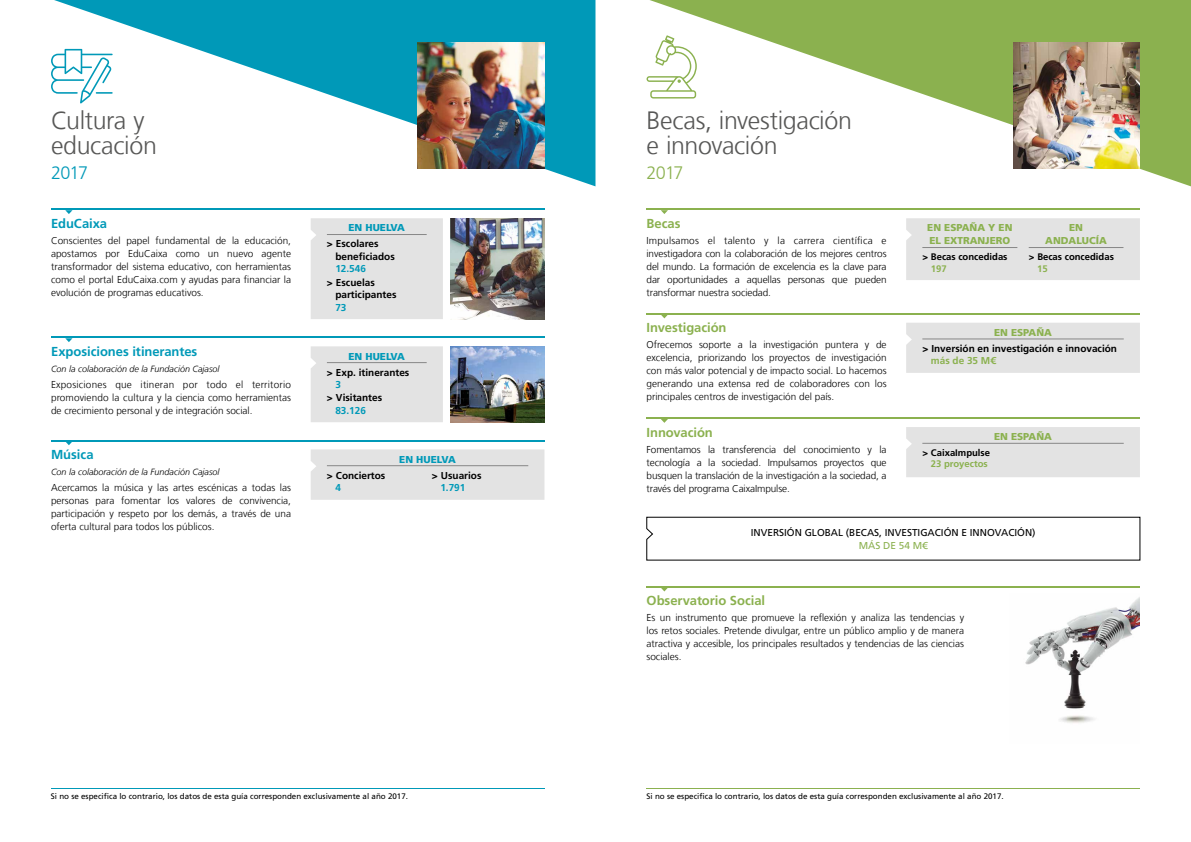
<style>
.page{position:relative;width:1191px;height:842px;background:#fff}
.page>*{position:absolute;margin:0;border:0;box-sizing:border-box;transform-origin:0 0}
.t1{font:300 25px/25px "La Caixa Frutiger";letter-spacing:-.015em;color:#575756}
.t2{font:300 18px "La Caixa Frutiger";color:#0099b8}
.t3{font:300 18px "La Caixa Frutiger";color:#8bb14f}
.t4{font:700 13px "La Caixa Frutiger";letter-spacing:-.005em;color:#8bb14f}
.t5{font:700 13px "La Caixa Frutiger";letter-spacing:-.005em;color:#0099b8}
.t6{font:300 10px/13px "La Caixa Frutiger";color:#000;text-align:justify}
.t7{font:700 10px/16px "La Caixa Frutiger";color:#000}
.t8{font:10px "La Caixa Frutiger";color:#000}
.t9{font:900 10px/13px "La Caixa Frutiger";color:#8bb14f}
.t10{font:700 10px "La Caixa Frutiger";color:#0099b8}
.t11{font:700 10px "La Caixa Frutiger";color:#8bb14f}
.t12{font:10px "La Caixa Frutiger";color:#8bb14f}
.t13{font:900 10px "La Caixa Frutiger";color:#0099b8}
.t14{font:700 9.5px/11.5px "La Caixa Frutiger";color:#000}
.t15{font:italic 300 9px "La Caixa Frutiger";color:#000}
.t16{font:8px "La Caixa Frutiger";color:#000}
.s1{font-weight:900;color:#0099b8}
.s2{font-weight:900}
.s3{color:#0099b8}
.s4{color:#8bb14f}
.s5{font-weight:900;color:#8bb14f}
</style>
<div class="page">
<svg style="left:650px;top:0;width:541px;height:186px"></svg>
<svg style="left:54px;top:0;width:541px;height:186px"></svg>
<svg style="left:51px;top:49px;width:62px;height:55px"></svg>
<svg style="left:646px;top:35px;width:51px;height:64px"></svg>
<hr style="left:646px;top:208px;width:494px;height:2px;background:#8bb14f">
<svg style="left:661px;top:210px;width:7px;height:4px"></svg>
<img style="left:418px;top:43px;width:126px;height:126px">
<img style="left:1013px;top:43px;width:127px;height:126px">
<hr style="left:646px;top:586px;width:494px;height:2px;background:#8bb14f">
<svg style="left:661px;top:588px;width:7px;height:3px"></svg>
<hr style="left:646px;top:313px;width:494px;height:2px;background:#8bb14f">
<svg style="left:661px;top:315px;width:7px;height:3px"></svg>
<hr style="left:646px;top:417px;width:494px;height:2px;background:#8bb14f">
<svg style="left:661px;top:419px;width:7px;height:4px"></svg>
<div style="left:906px;top:323px;width:234px;height:50px;background:#e3e3e3"></div>
<hr style="left:922px;top:339px;width:201px;height:1px;background:#878787">
<svg style="left:646px;top:517px;width:494px;height:44px"></svg>
<img style="left:1025px;top:597px;width:115px;height:126px">
<hr style="left:646px;top:788px;width:494px;height:1px;background:#8bb14f">
<hr style="left:51px;top:788px;width:493px;height:1px;background:#0099b8">
<div style="left:311px;top:218px;width:132px;height:101px;background:#e3e3e3"></div>
<hr style="left:327px;top:234px;width:100px;height:1px;background:#878787">
<hr style="left:51px;top:208px;width:493px;height:2px;background:#0099b8">
<svg style="left:65px;top:210px;width:7px;height:4px"></svg>
<img style="left:450px;top:218px;width:94px;height:101px">
<div style="left:906px;top:218px;width:234px;height:62px;background:#e3e3e3"></div>
<hr style="left:922px;top:247px;width:95px;height:1px;background:#878787">
<hr style="left:1028px;top:247px;width:95px;height:1px;background:#878787">
<svg style="left:65px;top:338px;width:7px;height:4px"></svg>
<svg style="left:65px;top:441px;width:7px;height:4px"></svg>
<div style="left:311px;top:449px;width:233px;height:51px;background:#e3e3e3"></div>
<hr style="left:327px;top:465px;width:201px;height:1px;background:#878787">
<hr style="left:51px;top:336px;width:493px;height:2px;background:#0099b8">
<hr style="left:51px;top:440px;width:493px;height:1px;background:#0099b8">
<div style="left:311px;top:346px;width:132px;height:76px;background:#e3e3e3"></div>
<hr style="left:327px;top:362px;width:100px;height:1px;background:#878787">
<img style="left:450px;top:346px;width:94px;height:76px">
<div style="left:906px;top:427px;width:234px;height:50px;background:#e3e3e3"></div>
<hr style="left:922px;top:443px;width:201px;height:1px;background:#878787">
<h1 class="t1" style="left:51px;top:108px;width:107px">Cultura y educación</h1>
<h2 class="t2" style="left:51px;top:162px;width:38px">2017</h2>
<h3 class="t5" style="left:51px;top:216px;width:57px">EduCaixa</h3>
<p class="t6" style="left:51px;top:234px;width:241px">Conscientes del papel fundamental de la educación, apostamos por EduCaixa como un nuevo agente transformador del sistema educativo, con herramientas como el portal EduCaixa.com y ayudas para fi nanciar la evolución de programas educativos.</p>
<h3 class="t5" style="left:51px;top:344px;width:148px">Exposiciones itinerantes</h3>
<p class="t15" style="left:51px;top:363px;width:170px">Con la colaboración de la Fundación Cajasol</p>
<p class="t6" style="left:51px;top:378px;width:241px">Exposiciones que itineran por todo el territorio promoviendo la cultura y la ciencia como herramientas de crecimiento personal y de integración social.</p>
<h3 class="t5" style="left:51px;top:447px;width:44px">Música</h3>
<p class="t15" style="left:51px;top:467px;width:170px">Con la colaboración de la Fundación Cajasol</p>
<p class="t6" style="left:51px;top:481px;width:241px">Acercamos la música y las artes escénicas a todas las personas para fomentar los valores de convivencia, participación y respeto por los demás, a través de una oferta cultural para todos los públicos.</p>
<p class="t7" style="left:327px;top:220px;width:80px;text-indent:22px"><span class="s1">EN HUELVA </span><span class="s2">&gt;</span> Escolares</p>
<p class="t7" style="left:335px;top:248px;width:61px">beneficiados</p>
<p class="t10" style="left:335px;top:263px;width:32px">12.546</p>
<p class="t7" style="left:327px;top:274px;width:49px"><span class="s2">&gt;</span> Escuelas</p>
<p class="t7" style="left:335px;top:287px;width:63px">participantes</p>
<p class="t10" style="left:335px;top:301px;width:13px">73</p>
<p class="t7" style="left:327px;top:348px;width:84px;text-indent:22px"><span class="s1">EN HUELVA </span><span class="s2">&gt;</span> Exp. itinerantes</p>
<p class="t10" style="left:335px;top:379px;width:7px">3</p>
<p class="t7" style="left:327px;top:390px;width:57px"><span class="s2">&gt;</span> Visitantes</p>
<p class="t10" style="left:335px;top:404px;width:32px">83.126</p>
<p class="t13" style="left:399px;top:453px;width:58px">EN HUELVA</p>
<p class="t7" style="left:335px;top:469px;width:51px;line-height:12.5px;text-indent:-8px"><span class="s2">&gt;</span> Conciertos<br><span class="s3">4</span></p>
<p class="t7" style="left:440px;top:469px;width:43px;line-height:12.5px;text-indent:-8px"><span class="s2">&gt;</span> Usuarios<br><span class="s3">1.791</span></p>
<h1 class="t1" style="left:646px;top:108px;width:207px">Becas, investigación e innovación</h1>
<h2 class="t3" style="left:646px;top:162px;width:38px">2017</h2>
<h3 class="t4" style="left:646px;top:216px;width:36px">Becas</h3>
<p class="t6" style="left:646px;top:234px;width:241px">Impulsamos el talento y la carrera científica e investigadora con la colaboración de los mejores centros del mundo. La formación de excelencia es la clave para dar oportunidades a aquellas personas que pueden transformar nuestra sociedad.</p>
<h3 class="t4" style="left:646px;top:320px;width:81px">Investigación</h3>
<p class="t6" style="left:646px;top:338px;width:241px">Ofrecemos soporte a la investigación puntera y de excelencia, priorizando los proyectos de investigación con más valor potencial y de impacto social. Lo hacemos generando una extensa red de colaboradores con los principales centros de investigación del país.</p>
<h3 class="t4" style="left:646px;top:425px;width:68px">Innovación</h3>
<p class="t6" style="left:646px;top:443px;width:241px">Fomentamos la transferencia del conocimiento y la tecnología a la sociedad. Impulsamos proyectos que busquen la translación de la investigación a la sociedad, a través del programa CaixaImpulse.</p>
<p class="t9" style="left:927px;top:221px;width:87px">EN ESPAÑA Y EN<br>EL EXTRANJERO</p>
<p class="t9" style="left:1045px;top:221px;width:63px;text-align:center">EN<br>ANDALUCÍA</p>
<p class="t14" style="left:931px;top:251px;width:78px;text-indent:-9px"><span class="s2">&gt;</span> Becas concedidas<br><span class="s4">197</span></p>
<p class="t14" style="left:1037px;top:251px;width:78px;text-indent:-9px"><span class="s2">&gt;</span> Becas concedidas<br><span class="s4">15</span></p>
<p class="t7" style="left:922px;top:324px;width:196px;text-indent:72px"><span class="s5">EN ESPAÑA<br></span><span class="s2">&gt;</span> Inversión en investigación e innovación</p>
<p class="t11" style="left:931px;top:355px;width:67px">más de 35 M€</p>
<p class="t9" style="left:994px;top:430px;width:59px">EN ESPAÑA</p>
<p class="t14" style="left:922px;top:447px;width:69px;text-align:right"><span class="s2">&gt;</span> CaixaImpulse<br><span class="s4">23 proyectos</span></p>
<p class="t8" style="left:751px;top:527px;width:286px">INVERSIÓN GLOBAL (BECAS, INVESTIGACIÓN E INNOVACIÓN)</p>
<p class="t12" style="left:858px;top:539px;width:70px">MÁS DE 54 M€</p>
<h3 class="t4" style="left:646px;top:593px;width:120px">Observatorio Social</h3>
<p class="t6" style="left:646px;top:611px;width:319px">Es un instrumento que promueve la reflexión y analiza las tendencias y los retos sociales. Pretende divulgar, entre un público amplio y de manera atractiva y accesible, los principales resultados y tendencias de las ciencias sociales.</p>
<p class="t16" style="left:51px;top:792px;width:358px">Si no se especifica lo contrario, los datos de esta guía corresponden exclusivamente al año 2017.</p>
<p class="t16" style="left:646px;top:792px;width:358px">Si no se especifica lo contrario, los datos de esta guía corresponden exclusivamente al año 2017.</p>
</div>
